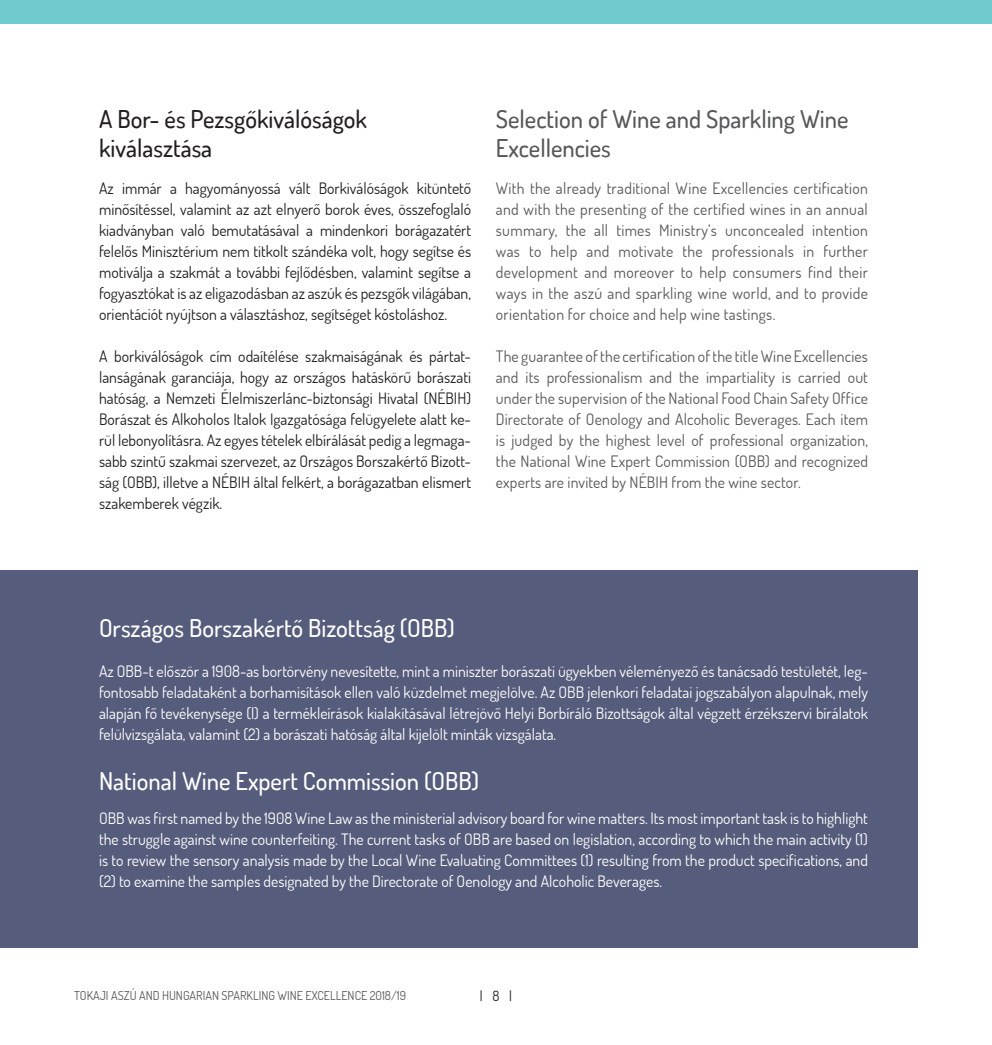
<style>
.page{position:relative;width:992px;height:1045px;background:#fff}
.page>*{position:absolute;margin:0;border:0;box-sizing:border-box;transform-origin:0 0}
.t1{font:500 24.5px "Dosis";color:#fff}
.t2{font:500 24.5px/29.4px "Dosis";color:#57585a}
.t3{font:500 24.5px/29.4px "Dosis";color:#231f20}
.t4{font:15.75px/21px "Dosis";color:#fff;text-align:justify}
.t5{font:15.75px/21px "Dosis";color:#231f20;text-align:justify}
.t6{font:15.75px/21px "Dosis";letter-spacing:.01em;color:#57585a;text-align:justify}
.t7{font:14px "Dosis";color:#231f20}
.t8{font:12.25px "Dosis";color:#57585a}
</style>
<div class="page">
<div style="left:0;top:0;width:992px;height:24px;background:#6fcacc"></div>
<div style="left:0;top:570px;width:918px;height:377px;background:#565c7b"></div>
<h1 class="t3" style="left:99px;top:103px;width:269px">A Bor- és Pezsgőkiválóságok kiválasztása</h1>
<p class="t5" style="left:99px;top:177px;width:374px">Az immár a hagyományossá vált Borkiválóságok kitüntető minősítéssel, valamint az azt elnyerő borok éves, összefoglaló kiadványban való bemutatásával a mindenkori borágazatért felelős Minisztérium nem titkolt szándéka volt, hogy segítse és motiválja a szakmát a további fejlődésben, valamint segítse a fogyasztókat is az eligazodásban az aszúk és pezsgők világában, orientációt nyújtson a választáshoz, segítséget kóstoláshoz.</p>
<p class="t5" style="left:99px;top:345px;width:374px">A borkiválóságok cím odaítélése szakmaiságának és pártat&shy;lanságának garanciája, hogy az országos hatáskörű borászati hatóság, a Nemzeti Élelmiszerlánc-biztonsági Hivatal (NÉBIH)<br>Borászat és Alkoholos Italok Igazgatósága felügyelete alatt ke&shy;rül lebonyolításra. Az egyes tételek elbírálását pedig a legmaga&shy;sabb szintű szakmai szervezet, az Országos Borszakértő Bizott&shy;ság (OBB), illetve a NÉBIH által felkért, a borágazatban elismert szakemberek végzik.</p>
<h1 class="t2" style="left:496px;top:103px;width:354px">Selection of Wine and Sparkling Wine<br>Excellencies</h1>
<p class="t6" style="left:496px;top:177px;width:374px">With the already traditional Wine Excellencies certification and with the presenting of the certified wines in an annual summary, the all times Ministry’s unconcealed intention was to help and motivate the professionals in further development and moreover to help consumers find their ways in the aszú and sparkling wine world, and to provide orientation for choice and help wine tastings.</p>
<p class="t6" style="left:496px;top:345px;width:374px">The guarantee of the certification of the title Wine Excellencies and its professionalism and the impartiality is carried out under the supervision of the National Food Chain Safety Office Directorate of Oenology and Alcoholic Beverages. Each item is judged by the highest level of professional organization, the National Wine Expert Commission (OBB) and recognized experts are invited by NÉBIH from the wine sector.</p>
<h1 class="t1" style="left:99px;top:611px;width:357px">Országos Borszakértő Bizottság (OBB)</h1>
<p class="t4" style="left:99px;top:660px;width:770px">Az OBB-t először a 1908-as bortörvény nevesítette, mint a miniszter borászati ügyekben véleményező és tanácsadó testületét, leg&shy;fontosabb feladataként a borhamisítások ellen való küzdelmet megjelölve. Az OBB jelenkori feladatai jogszabályon alapulnak, mely alapján fő tevékenysége (l) a termékleírások kialakításával létrejövő Helyi Borbíráló Bizottságok által végzett érzékszervi bírálatok felülvizsgálata, valamint (2) a borászati hatóság által kijelölt minták vizsgálata.</p>
<h1 class="t1" style="left:99px;top:765px;width:382px">National Wine Expert Commission (OBB)</h1>
<p class="t4" style="left:99px;top:807px;width:770px">OBB was first named by the 1908 Wine Law as the ministerial advisory board for wine matters. Its most important task is to highlight the struggle against wine counterfeiting. The current tasks of OBB are based on legislation, according to which the main activity (1) is to review the sensory analysis made by the Local Wine Evaluating Committees (1) resulting from the product specifications, and (2) to examine the samples designated by the Directorate of Oenology and Alcoholic Beverages.</p>
<p class="t8" style="left:74px;top:987px;width:333px">TOKAJI ASZÚ AND HUNGARIAN SPARKLING WINE EXCELLENCE 2018/19</p>
<p class="t7" style="left:480px;top:987px;width:34px">| 8 |</p>
</div>
